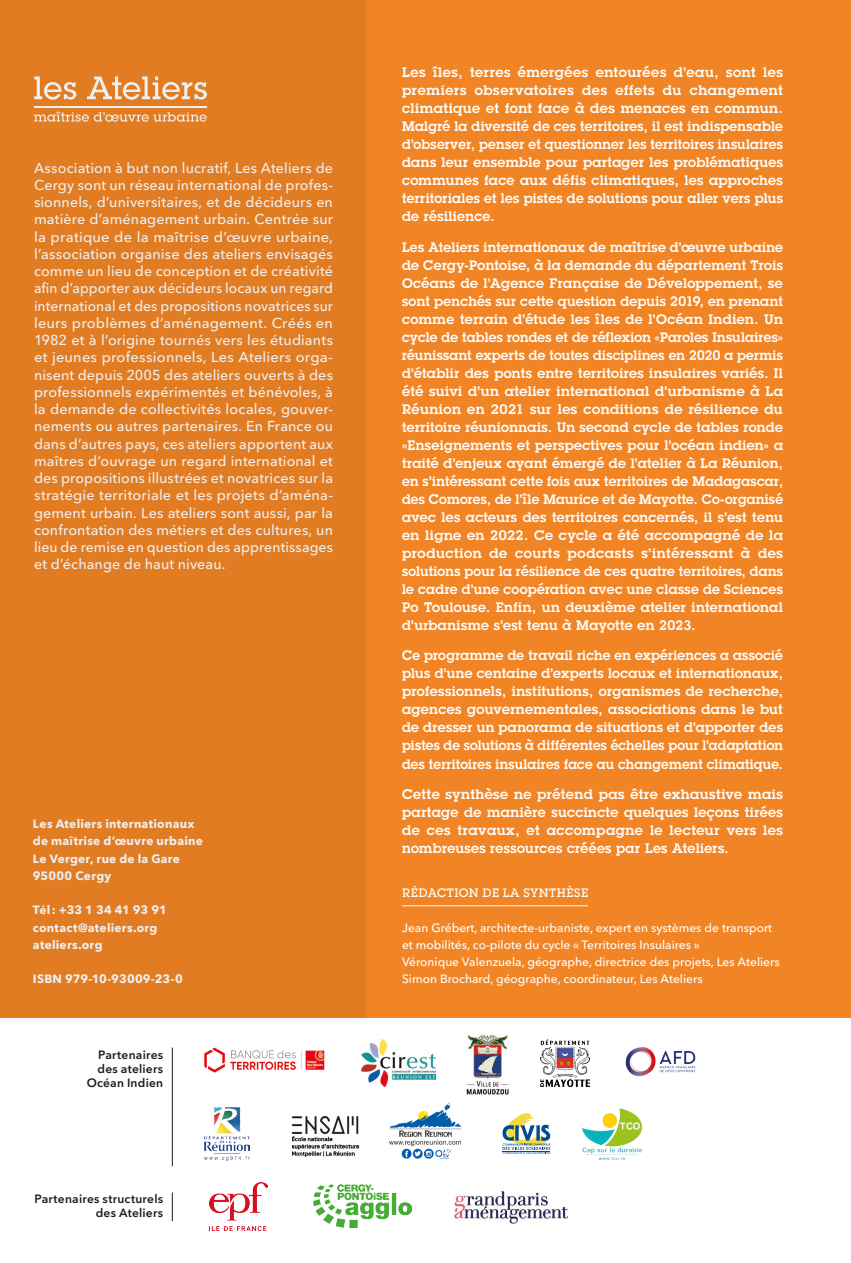
<style>
.page{position:relative;width:851px;height:1263px;background:#fff}
.page>*{position:absolute;margin:0;border:0;box-sizing:border-box;transform-origin:0 0}
.texte___lecture{font:500 14.25px/17.2px "Avenir Next LT Pro";letter-spacing:.005em;color:#fff;text-align:justify}
.texte___lecture-2{font:600 13.5px/18px "Lubalin Graph Std";letter-spacing:.025em;color:#fff;text-align:justify}
.nom{font:500 12px/17.2px "Avenir Next LT Pro";color:#fff}
.notes_de_bas_de_page{font:700 12px/17.2px "Avenir Next";letter-spacing:.02em;color:#fff}
.verbatim{font:600 12px/14.4px "Avenir Next LT Pro";letter-spacing:.02em;color:#1d1d1b;text-align:right}
.sous-titre_participants{font:500 12px "Lubalin Graph Std";letter-spacing:.045em;color:#fff}
</style>
<div class="page">
<div style="left:0;top:0;width:850px;height:1018px;background:#f18526"></div>
<hr style="left:402px;top:905px;width:185px;height:1px;background:#fff">
<img style="left:453px;top:1191px;width:116px;height:33px">
<img style="left:209px;top:1182px;width:59px;height:49px">
<hr style="left:172px;top:1047px;width:1px;height:119px;background:#1d1d1b">
<svg style="left:172px;top:1192px;width:1px;height:29px"></svg>
<img style="left:313px;top:1185px;width:98px;height:42px">
<svg style="left:502px;top:1113px;width:48px;height:41px"></svg>
<img style="left:204px;top:1047px;width:121px;height:26px">
<img style="left:204px;top:1107px;width:46px;height:53px">
<img style="left:540px;top:1039px;width:49px;height:47px">
<img style="left:466px;top:1034px;width:43px;height:61px">
<img style="left:292px;top:1117px;width:67px;height:39px">
<img style="left:361px;top:1039px;width:74px;height:47px">
<img style="left:389px;top:1103px;width:71px;height:55px">
<img style="left:582px;top:1108px;width:60px;height:52px">
<img style="left:625px;top:1046px;width:71px;height:31px">
<div style="left:0;top:0;width:366px;height:1018px;background:#e17c23"></div>
<p class="texte___lecture" style="left:34px;top:159px;width:300px">Association à but non lucratif, Les Ateliers de Cergy sont un réseau international de profes&shy;sionnels, d’universitaires, et de décideurs en matière d’aménagement urbain. Centrée sur la pratique de la maîtrise d’œuvre urbaine, l’association organise des ateliers envisagés comme un lieu de conception et de créativité afin d’apporter aux décideurs locaux un regard international et des propositions novatrices sur leurs problèmes d’aménagement. Créés en 1982 et à l’origine tournés vers les étudiants et jeunes professionnels, Les Ateliers orga&shy;nisent depuis 2005 des ateliers ouverts à des professionnels expérimentés et bénévoles, à la demande de collectivités locales, gouver&shy;nements ou autres partenaires. En France ou dans d’autres pays, ces ateliers apportent aux maîtres d’ouvrage un regard international et des propositions illustrées et novatrices sur la stratégie territoriale et les projets d’aména&shy;gement urbain. Les ateliers sont aussi, par la confrontation des métiers et des cultures, un lieu de remise en question des apprentissages et d’échange de haut niveau.</p>
<p class="notes_de_bas_de_page" style="left:33px;top:815px;width:171px">Les Ateliers internationaux de maîtrise d’œuvre urbaine<br>Le Verger, rue de la Gare<br>95000 Cergy</p>
<p class="notes_de_bas_de_page" style="left:33px;top:901px;width:135px">Tél: +33 1 34 41 93 91 contact@ateliers.org ateliers.org</p>
<p class="notes_de_bas_de_page" style="left:33px;top:970px;width:151px">ISBN 979-10-93009-23-0</p>
<p class="verbatim" style="left:87px;top:1047px;width:78px">Partenaires des ateliers<br>Océan Indien</p>
<p class="verbatim" style="left:34px;top:1191px;width:130px">Partenaires structurels des Ateliers</p>
<p class="texte___lecture-2" style="left:402px;top:63px;width:382px">Les îles, terres émergées entourées d’eau, sont les premiers observatoires des effets du changement climatique et font face à des menaces en commun.<br>Malgré la diversité de ces territoires, il est indispensable d’observer, penser et questionner les territoires insulaires dans leur ensemble pour partager les problématiques communes face aux défis climatiques, les approches territoriales et les pistes de solutions pour aller vers plus de résilience.</p>
<p class="texte___lecture-2" style="left:402px;top:238px;width:382px">Les Ateliers internationaux de maîtrise d’œuvre urbaine de Cergy-Pontoise, à la demande du département Trois Océans de l’Agence Française de Développement, se sont penchés sur cette question depuis 2019, en prenant comme terrain d’étude les îles de l’Océan Indien. Un cycle de tables rondes et de réflexion «Paroles Insulaires» réunissant experts de toutes disciplines en 2020 a permis d’établir des ponts entre territoires insulaires variés. Il été suivi d’un atelier international d’urbanisme à La Réunion en 2021 sur les conditions de résilience du territoire réunionnais. Un second cycle de tables ronde «Enseignements et perspectives pour l’océan indien» a traité d’enjeux ayant émergé de l’atelier à La Réunion, en s’intéressant cette fois aux territoires de Madagascar, des Comores, de l’île Maurice et de Mayotte. Co-organisé avec les acteurs des territoires concernés, il s’est tenu en ligne en 2022. Ce cycle a été accompagné de la production de courts podcasts s’intéressant à des solutions pour la résilience de ces quatre territoires, dans le cadre d’une coopération avec une classe de Sciences Po Toulouse. Enfin, un deuxième atelier international d’urbanisme s’est tenu à Mayotte en 2023.</p>
<p class="texte___lecture-2" style="left:402px;top:646px;width:382px">Ce programme de travail riche en expériences a associé plus d’une centaine d’experts locaux et internationaux, professionnels, institutions, organismes de recherche, agences gouvernementales, associations dans le but de dresser un panorama de situations et d’apporter des pistes de solutions à différentes échelles pour l’adaptation des territoires insulaires face au changement climatique.</p>
<p class="texte___lecture-2" style="left:402px;top:785px;width:382px">Cette synthèse ne prétend pas être exhaustive mais partage de manière succincte quelques leçons tirées de ces travaux, et accompagne le lecteur vers les nombreuses ressources créées par Les Ateliers.</p>
<p class="sous-titre_participants" style="left:402px;top:885px;width:187px">RÉDACTION DE LA SYNTHÈSE</p>
<p class="nom" style="left:402px;top:919px;width:371px">Jean Grébert, architecte-urbaniste, expert en systèmes de transport et mobilités, co-pilote du cycle « Territoires Insulaires »</p>
<p class="nom" style="left:402px;top:953px;width:379px">Véronique Valenzuela, géographe, directrice des projets, Les Ateliers</p>
<p class="nom" style="left:402px;top:970px;width:302px">Simon Brochard, géographe, coordinateur, Les Ateliers</p>
</div>
